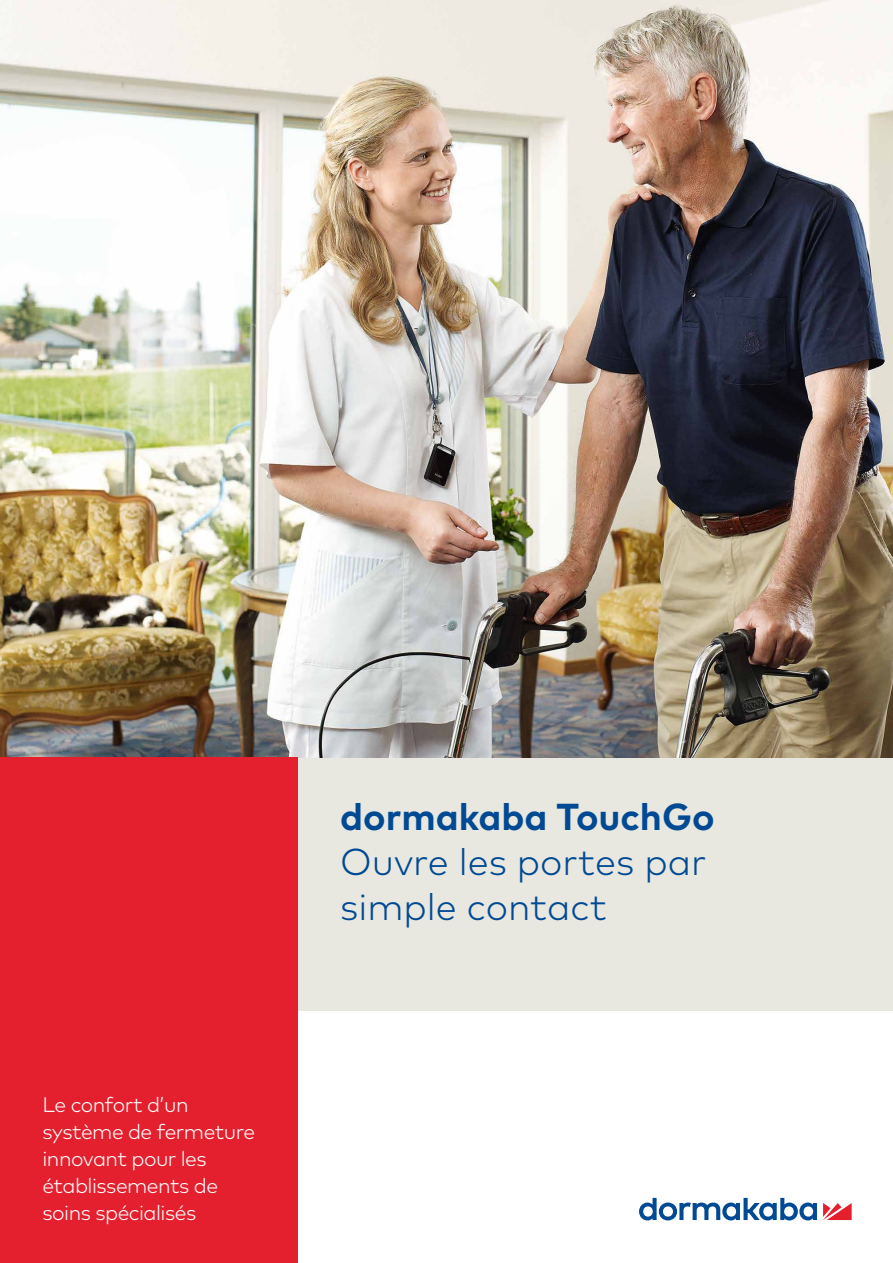
<style>
.page{position:relative;width:893px;height:1263px;background:#fff}
.page>*{position:absolute;margin:0;border:0;box-sizing:border-box;transform-origin:0 0}
.t1{font:300 37.5px/45px "Mark Pro";color:#004993}
.t2{font:700 37.5px "Mark Pro";color:#004993}
.t3{font:300 21px/27px "Mark Pro";letter-spacing:-.025em;color:#fff}
</style>
<div class="page">
<img style="left:0;top:0;width:893px;height:758px">
<svg style="left:823px;top:1203px;width:29px;height:17px"></svg>
<svg style="left:639px;top:1198px;width:178px;height:22px"></svg>
<div style="left:298px;top:758px;width:595px;height:252px;background:#e9e8e0"></div>
<div style="left:0;top:758px;width:298px;height:505px;background:#e5202e"></div>
<p class="t3" style="left:43px;top:1090px;width:214px">Le confort d’un système de fermeture innovant pour les établissements de soins spécialisés</p>
<h1 class="t2" style="left:340px;top:788px;width:376px">dormakaba TouchGo</h1>
<h1 class="t1" style="left:340px;top:836px;width:368px">Ouvre les portes par simple contact</h1>
</div>
